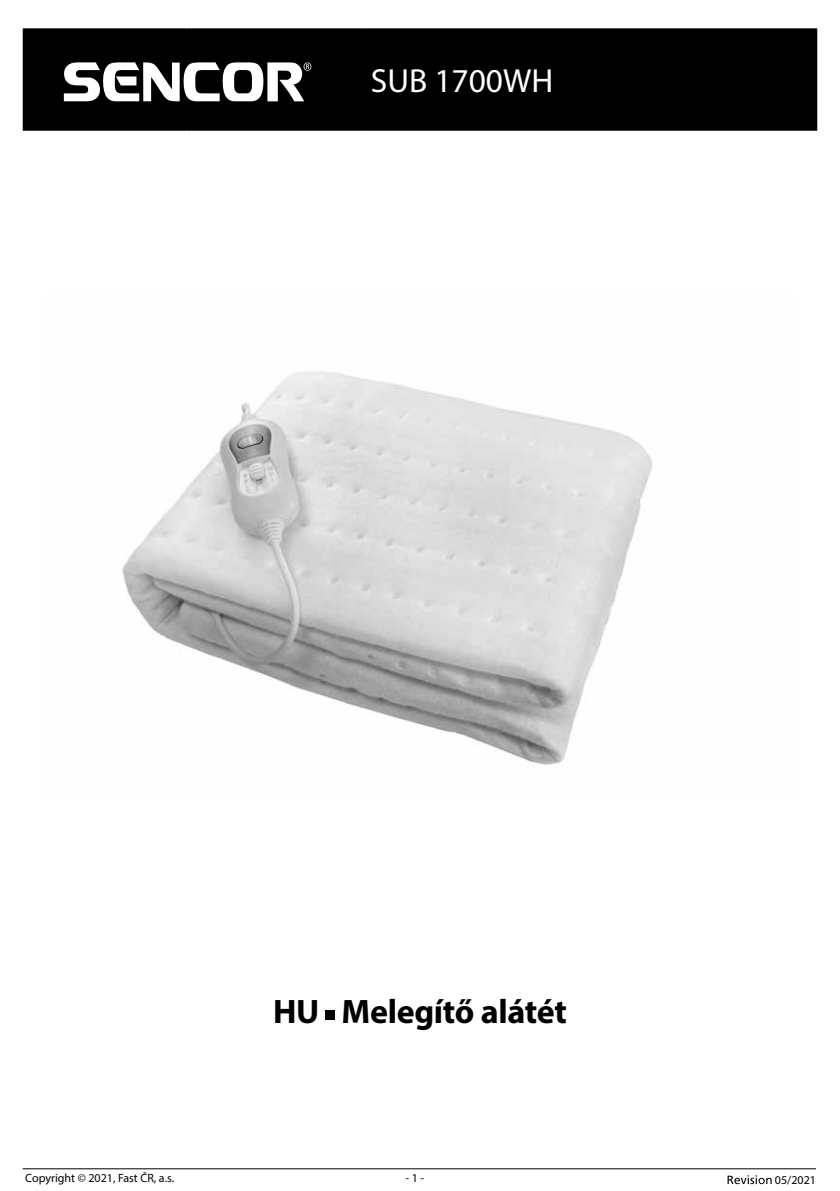
<style>
.page{position:relative;width:840px;height:1191px;background:#fff}
.page>*{position:absolute;margin:0;border:0;box-sizing:border-box;transform-origin:0 0}
.t1{font:700 34px "Myriad Pro";letter-spacing:-.01em;color:#000}
.t2{font:33.4px "Myriad Pro";color:#fff}
.t3{font:12px "Myriad Pro";color:#000}
</style>
<div class="page">
<hr style="left:23px;top:1168px;width:792px;height:1px;background:#000">
<svg style="left:727px;top:1175px;width:44px;height:9px"></svg>
<img style="left:122px;top:372px;width:530px;height:393px">
<div style="left:325px;top:1010px;width:10px;height:9px;background:#000"></div>
<div style="left:25px;top:30px;width:789px;height:99px;background:#000"></div>
<hr style="left:23px;top:28px;width:163px;height:2px;background:#000">
<hr style="left:23px;top:30px;width:2px;height:99px;background:#000">
<hr style="left:186px;top:28px;width:176px;height:2px;background:#000">
<hr style="left:185px;top:30px;width:2px;height:99px;background:#000">
<hr style="left:362px;top:28px;width:454px;height:2px;background:#000">
<hr style="left:361px;top:30px;width:2px;height:99px;background:#000">
<hr style="left:814px;top:30px;width:2px;height:99px;background:#000">
<hr style="left:23px;top:129px;width:163px;height:2px;background:#000">
<hr style="left:186px;top:129px;width:176px;height:2px;background:#000">
<hr style="left:362px;top:129px;width:454px;height:2px;background:#000">
<svg style="left:63px;top:62px;width:248px;height:40px"></svg>
<h2 class="t2" style="left:370px;top:60px;width:184px">SUB 1700WH</h2>
<h1 class="t1" style="left:273px;top:989px;width:295px">HU Melegítő alátét</h1>
<p class="t3" style="left:25px;top:1170px;width:150px">Copyright © 2021, Fast ČR, a.s.</p>
<p class="t3" style="left:405px;top:1170px;width:20px">- 1 -</p>
<p class="t3" style="left:774px;top:1172px;width:43px">05/2021</p>
</div>
